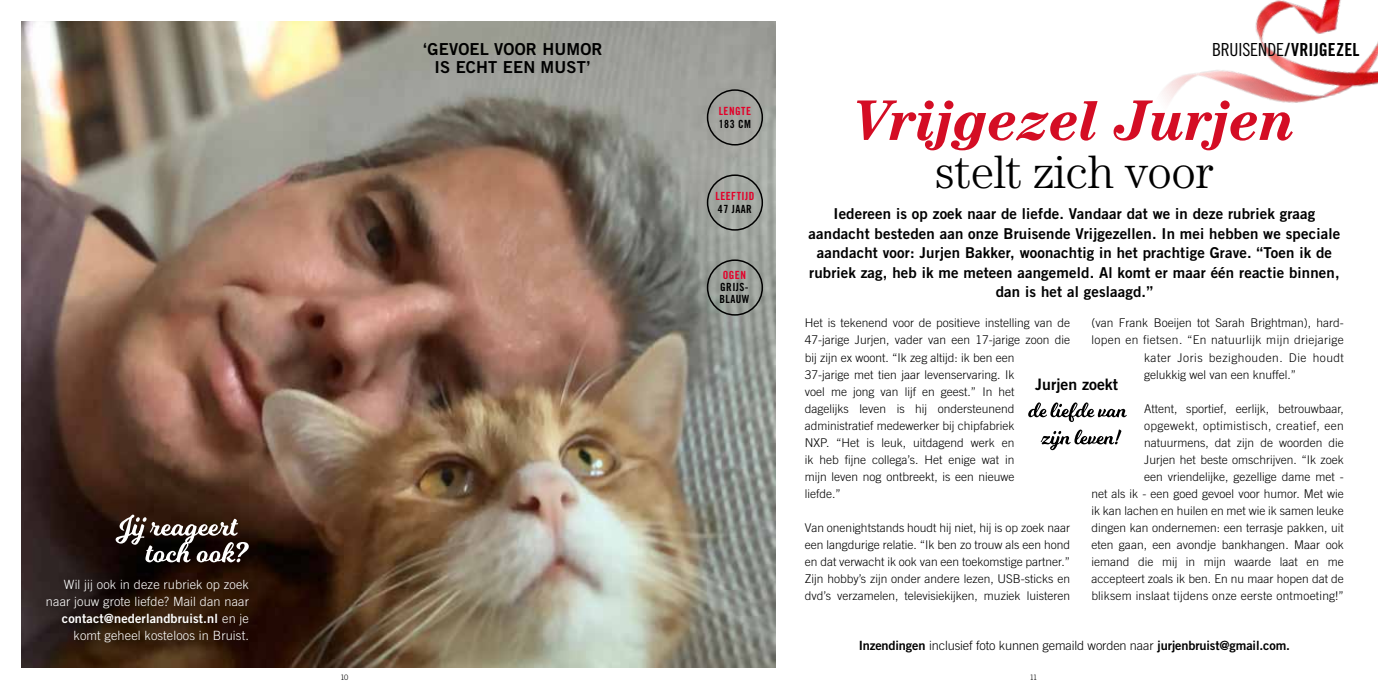
<style>
.page{position:relative;width:1378px;height:689px;background:#fff}
.page>*{position:absolute;margin:0;border:0;box-sizing:border-box;transform-origin:0 0}
.t1{font:italic 700 57.3px "Century Std";letter-spacing:-.01em;color:#d40d24}
.t2{font:300 47.1px "Century Std";letter-spacing:-.01em;color:#000}
.t3{font:18px "Trade Gothic LT Std Bd Cn 20";letter-spacing:.01em;color:#000}
.t4{font:16.5px/18px "Trade Gothic LT Std Bd 2";letter-spacing:.01em;color:#000;text-align:center}
.t5{font:15.75px "Trade Gothic LT Std Bd 2";color:#000}
.t6{font:15px/19.5px "Trade Gothic LT Std Bd 2";letter-spacing:.01em;color:#000;text-align:center}
.t7{font:300 12.75px/17px "Trade Gothic LT Std";letter-spacing:.01em;color:#fff;text-align:right}
.t8{font:300 12.75px "Trade Gothic LT Std";letter-spacing:-.01em;color:#000}
.t9{font:12.75px "Trade Gothic LT Std Bd 2";letter-spacing:.01em;color:#fff}
.t10{font:300 12px/17px "Trade Gothic LT Std";color:#000}
.t11{font:300 12px "Trade Gothic LT Std";letter-spacing:.03em;color:#000}
.t12{font:300 12px "Trade Gothic LT Std";letter-spacing:.04em;color:#000}
.t13{font:11.25px/12px "Trade Gothic LT Std Bd Cn 20";letter-spacing:.04em;color:#000}
.t14{font:11.25px "Trade Gothic LT Std Bd Cn 20";letter-spacing:.04em;color:#e30029}
.t15{font:300 7.5px "Trade Gothic LT Std";color:#000}
.s1{font-family:"Trade Gothic LT Std";font-weight:300}
.s2{font-family:"Trade Gothic LT Std Cn 18"}
.s3{font-family:"Trade Gothic LT Std Bd 2";font-weight:400}
</style>
<div class="page">
<img style="left:21px;top:21px;width:668px;height:647px">
<div style="left:41px;top:574px;width:219px;height:81px;background:#000;opacity:.75"></div>
<svg style="left:116px;top:514px;width:133px;height:48px"></svg>
<img style="left:1163px;top:0;width:215px;height:103px">
<svg style="left:689px;top:21px;width:87px;height:647px;background:#92958f"></svg>
<div style="left:707px;top:174px;width:56px;height:57px;border:2px solid #000;border-radius:50%"></div>
<div style="left:707px;top:259px;width:56px;height:57px;border:2px solid #000;border-radius:50%"></div>
<div style="left:707px;top:89px;width:56px;height:57px;border:2px solid #000;border-radius:50%"></div>
<svg style="left:1028px;top:402px;width:98px;height:20px"></svg>
<svg style="left:1040px;top:429px;width:81px;height:21px"></svg>
<p class="t7" style="left:46px;top:576px;width:204px">Wil jij ook in deze rubriek op zoek naar jouw grote liefde? Mail dan naar</p>
<p class="t9" style="left:62px;top:611px;width:189px">contact@nederlandbruist.nl <span class="s1">en je</span></p>
<p class="t7" style="left:74px;top:627px;width:177px">komt geheel kosteloos in Bruist.</p>
<h3 class="t4" style="left:423px;top:40px;width:181px">‘GEVOEL VOOR HUMOR<br>IS ECHT EEN MUST’</h3>
<p class="t14" style="left:719px;top:104px;width:34px">LENGTE</p>
<p class="t13" style="left:719px;top:118px;width:34px">183 CM</p>
<p class="t14" style="left:715px;top:189px;width:40px">LEEFTIJD</p>
<p class="t13" style="left:718px;top:203px;width:35px">47 JAAR</p>
<p class="t14" style="left:723px;top:269px;width:25px">OGEN</p>
<p class="t13" style="left:719px;top:281px;width:31px">GRIJS-<br>BLAUW</p>
<h3 class="t3" style="left:1212px;top:38px;width:149px"><span class="s2">BRUISENDE</span>/VRIJGEZEL</h3>
<h1 class="t1" style="left:853px;top:87px;width:445px">Vrijgezel Jurjen</h1>
<h2 class="t2" style="left:935px;top:145px;width:280px">stelt zich voor</h2>
<p class="t6" style="left:808px;top:204px;width:533px">Iedereen is op zoek naar de liefde. Vandaar dat we in deze rubriek graag aandacht besteden aan onze Bruisende Vrijgezellen. In mei hebben we speciale aandacht voor: Jurjen Bakker, woonachtig in het prachtige Grave. “Toen ik de rubriek zag, heb ik me meteen aangemeld. Al komt er maar één reactie binnen, dan is het al geslaagd.”</p>
<p class="t10" style="left:1091px;top:315px;width:254px">(van Frank Boeijen tot Sarah Brightman), hard-</p>
<p class="t11" style="left:1091px;top:333px;width:254px">lopen en fietsen. “En natuurlijk mijn drie jarige</p>
<p class="t12" style="left:1144px;top:350px;width:201px">kater Joris bezighouden. Die houdt</p>
<p class="t10" style="left:1144px;top:366px;width:154px">gelukkig wel van een knuffel.”</p>
<p class="t10" style="left:1091px;top:400px;width:254px;text-align:right">Attent, sportief, eerlijk, betrouwbaar, opgewekt, optimistisch, creatief, een<br>natuur mens, dat zijn de woorden die<br>Jurjen het beste omschrijven. “Ik zoek<br>een vriendelijke, gezellige dame met -<br>net als ik - een goed gevoel voor humor. Met wie ik kan lachen en huilen en met wie ik samen leuke dingen kan ondernemen: een terrasje pak ken, uit eten gaan, een avondje bankhangen. Maar ook iemand die mij in mijn waarde laat en me accepteert zoals ik ben. En nu maar hopen dat de bliksem inslaat tijdens onze eerste ontmoeting!”</p>
<p class="t10" style="left:805px;top:315px;width:267px">Het is tekenend voor de positieve instelling van de 47-jarige Jurjen, vader van een 17-jarige zoon die bij zijn ex woont. “Ik zeg altijd: ik ben een<br>37-jarige met tien jaar levenservaring. Ik<br>voel me jong van lijf en geest.” In het<br>dagelijks leven is hij ondersteunend administratief medewerker bij chipfabriek<br>NXP. “Het is leuk, uitdagend werk en<br>ik heb fijne collega’s. Het enige wat in<br>mijn leven nog ontbreekt, is een nieuwe<br>liefde.”</p>
<p class="t10" style="left:805px;top:519px;width:267px;text-align:justify">Van onenightstands houdt hij niet, hij is op zoek naar een langdurige relatie. “Ik ben zo trouw als een hond en dat verwacht ik ook van een toekomstige partner.” Zijn hobby’s zijn onder andere lezen, USB-sticks en dvd’s verzamelen, televisiekijken, muziek luisteren</p>
<p class="t8" style="left:859px;top:638px;width:433px"><span class="s3">Inzendingen</span> inclusief foto kunnen gemaild worden naar <span class="s3">jurjenbruist@gmail.com.</span></p>
<h3 class="t5" style="left:1035px;top:374px;width:84px">Jurjen zoekt</h3>
<p class="t15" style="left:341px;top:672px;width:9px">10</p>
<p class="t15" style="left:1029px;top:672px;width:9px">11</p>
</div>
